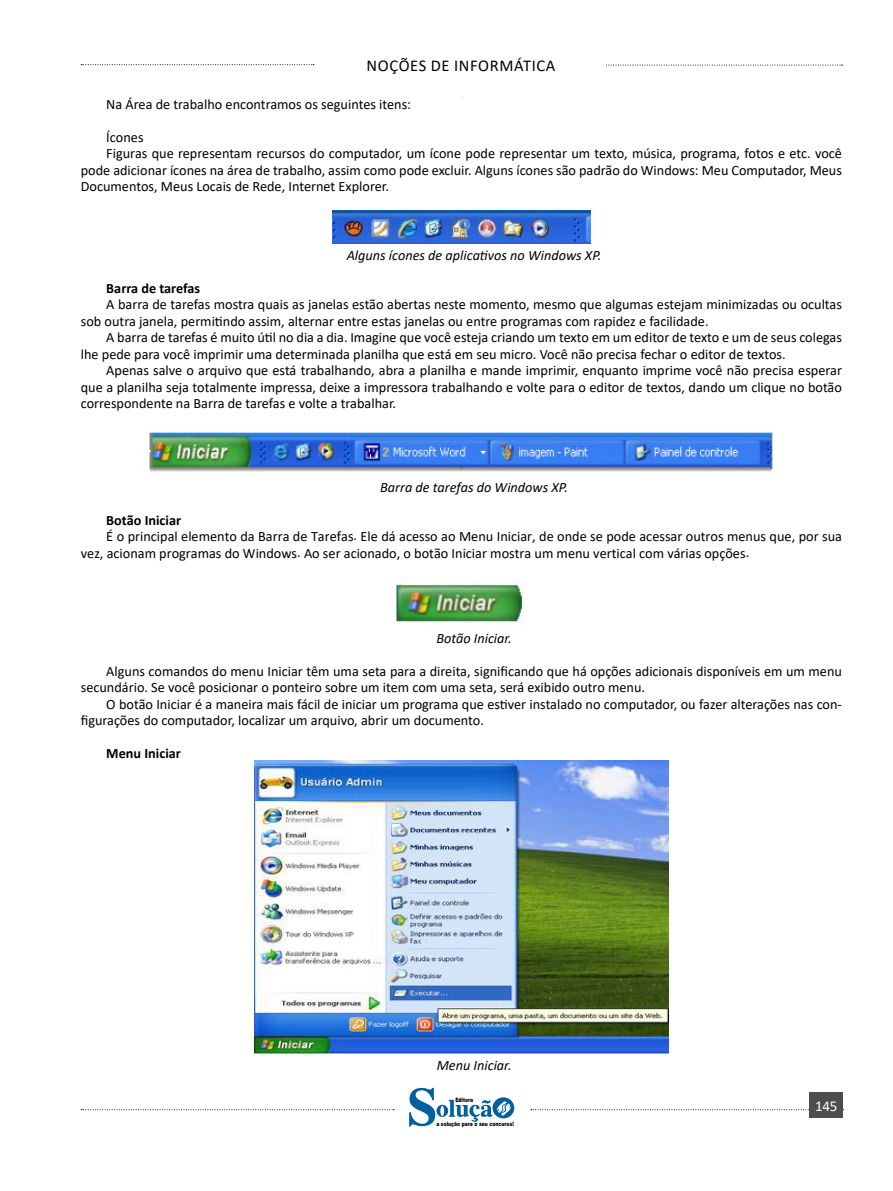
<style>
.page{position:relative;width:893px;height:1191px;background:#fff}
.page>*{position:absolute;margin:0;border:0;box-sizing:border-box;transform-origin:0 0}
.t1{font:16.5px "Calibri";letter-spacing:.04em;color:#000}
.t2{font:15px "Calibri";color:#fff}
.t3{font:14.25px/16.5px "Calibri";color:#000}
.t4{font:italic 14.25px "Calibri";color:#000}
.t5{font:700 14.25px "Calibri";color:#000}
.t6{font:900 6px "Arial";color:#000;scale:.76 1}
</style>
<div class="page">
<svg style="left:81px;top:64px;width:233px;height:1px"></svg>
<svg style="left:606px;top:65px;width:236px;height:1px"></svg>
<svg style="left:81px;top:1109px;width:313px;height:1px"></svg>
<svg style="left:531px;top:1109px;width:313px;height:1px"></svg>
<div style="left:810px;top:1092px;width:33px;height:26px;background:#4d4d4d"></div>
<svg style="left:409px;top:1087px;width:105px;height:40px"></svg>
<img style="left:333px;top:210px;width:257px;height:33px">
<img style="left:146px;top:427px;width:628px;height:45px">
<img style="left:396px;top:582px;width:128px;height:41px">
<img style="left:254px;top:761px;width:414px;height:292px">
<p class="t1" style="left:366px;top:54px;width:190px">NOÇÕES DE INFORMÁTICA</p>
<p class="t3" style="left:106px;top:95px;width:306px">Na Área de trabalho encontramos os seguintes itens:</p>
<p class="t3" style="left:106px;top:128px;width:39px">Ícones</p>
<p class="t3" style="left:81px;top:145px;width:763px;text-align:justify;text-indent:26px">Figuras que representam recursos do computador, um ícone pode representar um texto, música, programa, fotos e etc. você pode adicionar ícones na área de trabalho, assim como pode excluir. Alguns ícones são padrão do Windows: Meu Computador, Meus Documentos, Meus Locais de Rede, Internet Explorer.</p>
<p class="t4" style="left:347px;top:245px;width:256px">Alguns ícones de aplicativos no Windows XP.</p>
<p class="t5" style="left:106px;top:278px;width:95px">Barra de tarefas</p>
<p class="t3" style="left:81px;top:296px;width:763px;text-indent:26px">A barra de tarefas mostra quais as janelas estão abertas neste momento, mesmo que algumas estejam minimizadas ou ocultas sob outra janela, permitindo assim, alternar entre estas janelas ou entre programas com rapidez e facilidade.</p>
<p class="t3" style="left:81px;top:329px;width:763px;text-indent:26px">A barra de tarefas é muito útil no dia a dia. Imagine que você esteja criando um texto em um editor de texto e um de seus colegas lhe pede para você imprimir uma determinada planilha que está em seu micro. Você não precisa fechar o editor de textos.</p>
<p class="t3" style="left:81px;top:362px;width:763px;text-align:justify;text-indent:26px">Apenas salve o arquivo que está trabalhando, abra a planilha e mande imprimir, enquanto imprime você não precisa esperar que a planilha seja totalmente impressa, deixe a impressora trabalhando e volte para o editor de textos, dando um clique no botão correspondente na Barra de tarefas e volte a trabalhar.</p>
<p class="t4" style="left:380px;top:477px;width:189px">Barra de tarefas do Windows XP.</p>
<p class="t5" style="left:106px;top:510px;width:76px">Botão Iniciar</p>
<p class="t3" style="left:81px;top:528px;width:763px;text-indent:26px">É o principal elemento da Barra de Tarefas. Ele dá acesso ao Menu Iniciar, de onde se pode acessar outros menus que, por sua vez, acionam programas do Windows. Ao ser acionado, o botão Iniciar mostra um menu vertical com várias opções.</p>
<p class="t4" style="left:436px;top:628px;width:77px">Botão Iniciar.</p>
<p class="t3" style="left:81px;top:662px;width:763px;text-indent:26px">Alguns comandos do menu Iniciar têm uma seta para a direita, significando que há opções adicionais disponíveis em um menu secundário. Se você posicionar o ponteiro sobre um item com uma seta, será exibido outro menu.</p>
<p class="t3" style="left:81px;top:695px;width:763px;text-indent:26px">O botão Iniciar é a maneira mais fácil de iniciar um programa que estiver instalado no computador, ou fazer alterações nas con&shy;figurações do computador, localizar um arquivo, abrir um documento.</p>
<p class="t5" style="left:106px;top:743px;width:76px">Menu Iniciar</p>
<p class="t4" style="left:437px;top:1055px;width:76px">Menu Iniciar.</p>
<p class="t6" style="left:455px;top:1095px;width:25px">Editora</p>
<p class="t6" style="left:436px;top:1119px;width:103px">a solução para o seu concurso!</p>
<p class="t2" style="left:815px;top:1095px;width:24px">145</p>
</div>
